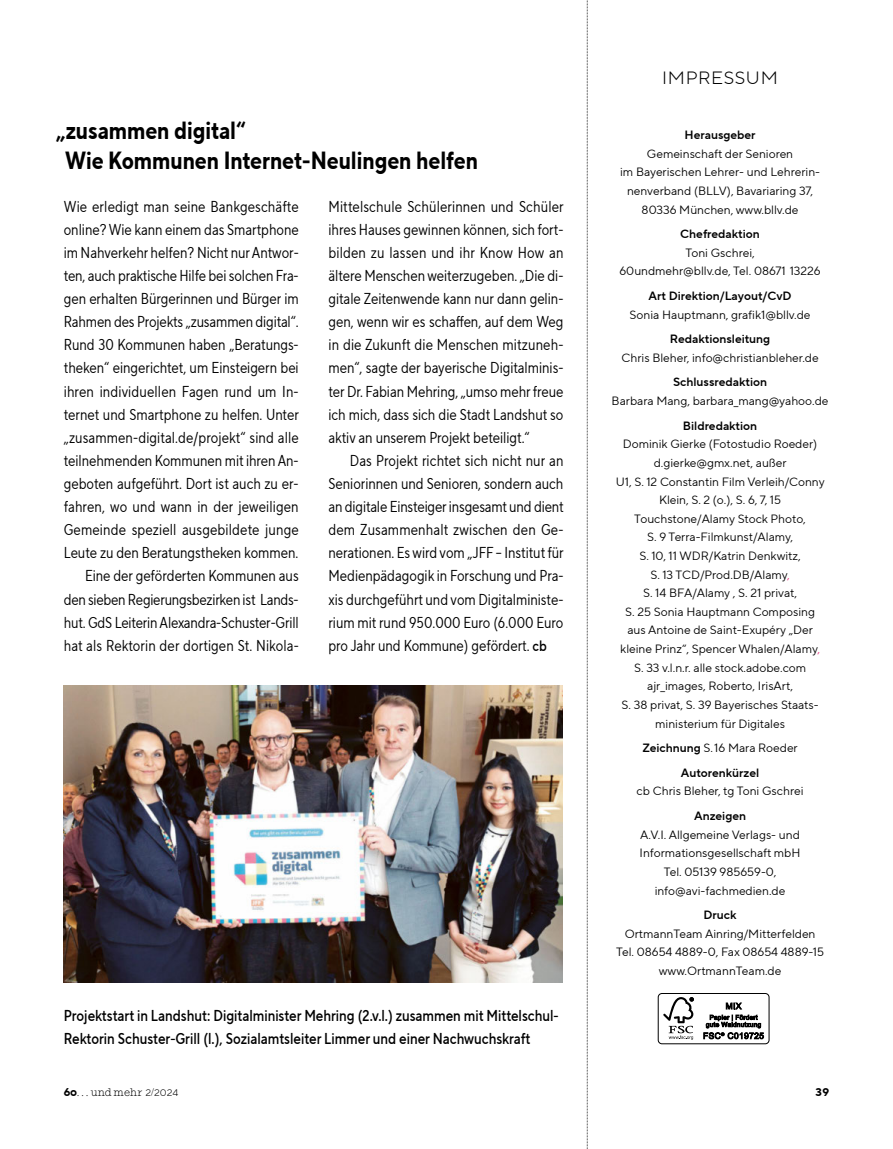
<style>
.page{position:relative;width:893px;height:1149px;background:#fff}
.page>*{position:absolute;margin:0;border:0;box-sizing:border-box;transform-origin:0 0}
.t1{font:700 24.75px/30px "TT Norms Pro Cond";color:#000}
.t2{font:300 21px "TT Norms Pro";color:#000}
.t3{font:15.75px/23.1px "TT Norms Pro Cond";color:#000;text-align:justify}
.t4{font:500 15.75px/23.1px "TT Norms Pro Cond";color:#000}
.t5{font:12px/18.6px "TT Norms Pro";color:#000;text-align:center}
.t6{font:12px "TT Norms Pro Dm Bd";color:#000}
.t7{font:300 11.25px "Ionic No 5";letter-spacing:.01em;color:#000}
.t8{font:700 11.25px "TT Norms Pro";color:#000}
.s1{font-weight:500;font-size:15px}
.s2{color:#ea2e7f}
.s3{font-family:"TT Norms Pro Dm Bd"}
.s4{font-family:"TT Norms Pro";font-weight:700}
.s5{font-family:"TT Norms Pro"}
.s6{font-family:"TT Norms Pro";font-size:8.25px}
</style>
<div class="page">
<img style="left:64px;top:685px;width:498px;height:297px">
<svg style="left:587px;top:0;width:1px;height:1148px"></svg>
<div style="left:658px;top:992px;width:111px;height:51px;border:1px solid #000;border-radius:4px"></div>
<svg style="left:663px;top:997px;width:31px;height:42px"></svg>
<svg style="left:703px;top:1002px;width:61px;height:36px"></svg>
<h1 class="t1" style="left:65px;top:116px;width:415px;text-indent:-9px">„zusammen digital“<br>Wie Kommunen Internet-Neulingen helfen</h1>
<p class="t3" style="left:64px;top:195px;width:237px;text-align:right">Wie erledigt man seine Bankgeschäfte online? Wie kann einem das Smartphone im Nahverkehr helfen? Nicht nur Antwor&shy;ten, auch praktische Hilfe bei solchen Fra&shy;gen erhalten Bürgerinnen und Bürger im Rahmen des Projekts „zusammen digital“.<br>Rund 30 Kommunen haben „Beratungs&shy;theken“ eingerichtet, um Einsteigern bei ihren individuellen Fagen rund um In - ternet und Smartphone zu helfen. Unter „zusammen-digital.de/projekt“ sind alle teilnehmenden Kommunen mit ihren An&shy;geboten aufgeführt. Dort ist auch zu er&shy;fahren, wo und wann in der jeweiligen Gemeinde speziell ausgebildete junge Leute zu den Beratungstheken kommen.<br>Eine der geförderten Kommunen aus den sieben Regierungsbezirken ist Lands&shy;hut. GdS Leiterin Alexandra-Schuster-Grill hat als Rektorin der dortigen St. Nikola-</p>
<p class="t3" style="left:328px;top:195px;width:237px">Mittelschule Schülerinnen und Schüler ihres Hauses gewinnen können, sich fort&shy;bilden zu lassen und ihr Know How an ältere Menschen weiterzugeben. „Die di&shy;gitale Zeitenwende kann nur dann gelin&shy;gen, wenn wir es schaffen, auf dem Weg in die Zukunft die Menschen mitzuneh&shy;men“, sagte der bayerische Digitalminis&shy;ter Dr. Fabian Mehring, „umso mehr freue ich mich, dass sich die Stadt Landshut so aktiv an unserem Projekt beteiligt.“</p>
<p class="t3" style="left:328px;top:449px;width:237px;text-indent:21px">Das Projekt richtet sich nicht nur an Seniorinnen und Senioren, sondern auch an digitale Einsteiger insgesamt und dient dem Zusammenhalt zwischen den Ge - nerationen. Es wird vom „JFF – Institut für Medienpädagogik in Forschung und Pra&shy;xis durchgeführt und vom Digitalministe&shy;rium mit rund 950.000 Euro (6.000 Euro pro Jahr und Kommune) gefördert. <span class="s1">cb</span></p>
<p class="t4" style="left:64px;top:1003px;width:496px">Projektstart in Landshut: Digitalminister Mehring (2.v.l.) zusammen mit Mittelschul-<br>Rektorin Schuster-Grill (l.), Sozialamtsleiter Limmer und einer Nachwuchskraft</p>
<h2 class="t2" style="left:662px;top:64px;width:118px">impressum</h2>
<p class="t6" style="left:684px;top:128px;width:73px">Herausgeber</p>
<p class="t5" style="left:620px;top:145px;width:201px">Gemeinschaft der Senioren<br>im Bayerischen Lehrer- und Lehrerin - nenverband (BLLV), Bavariaring 37,<br>80336 München, www.bllv.de</p>
<p class="t6" style="left:680px;top:227px;width:81px">Chefredaktion</p>
<p class="t5" style="left:619px;top:244px;width:203px">Toni Gschrei,<br>60undmehr@bllv.de, Tel. 08671 13226</p>
<p class="t6" style="left:648px;top:288px;width:145px">Art Direktion/Layout/CvD</p>
<p class="t5" style="left:630px;top:305px;width:182px">Sonia Hauptmann, grafik1@bllv.de</p>
<p class="t6" style="left:670px;top:332px;width:102px">Redaktionsleitung</p>
<p class="t5" style="left:621px;top:349px;width:199px">Chris Bleher, info@christianbleher.de</p>
<p class="t6" style="left:673px;top:375px;width:96px">Schlussredaktion</p>
<p class="t5" style="left:612px;top:392px;width:218px">Barbara Mang, barbara_mang@yahoo.de</p>
<p class="t6" style="left:683px;top:418px;width:76px">Bildredaktion</p>
<p class="t5" style="left:616px;top:435px;width:210px">Dominik Gierke (Fotostudio Roeder) d.gierke@gmx.net, außer<br>U1, S. 12 Constantin Film Verleih/Conny<br>Klein, S. 2 (o.), S. 6, 7, 15<br>Touchstone/Alamy Stock Photo,<br>S. 9 Terra-Filmkunst/Alamy,<br>S. 10, 11 WDR/Katrin Denkwitz,<br>S. 13 TCD/Prod.DB/Alamy<span class="s2">,<br></span>S. 14 BFA/Alamy , S. 21 privat,<br>S. 25 Sonia Hauptmann Composing aus Antoine de Saint-Exupéry „Der kleine Prinz“, Spencer Whalen/Alamy<span class="s2">,<br></span>S. 33 v.l.n.r. alle stock.adobe.com ajr_images, Roberto, IrisArt,<br>S. 38 privat, S. 39 Bayerisches Staats&shy;ministerium für Digitales</p>
<p class="t5" style="left:642px;top:739px;width:157px"><span class="s3">Zeichnung</span> S. 16 Mara Roeder</p>
<p class="t6" style="left:681px;top:765px;width:80px">Autorenkürzel</p>
<p class="t5" style="left:637px;top:782px;width:168px">cb Chris Bleher, tg Toni Gschrei</p>
<p class="t6" style="left:694px;top:808px;width:53px">Anzeigen</p>
<p class="t5" style="left:640px;top:825px;width:162px">A.V.I. Allgemeine Verlags- und<br>Informationsgesellschaft mbH<br>Tel. 05139 985659-0, info@avi-fachmedien.de</p>
<p class="t6" style="left:703px;top:907px;width:35px">Druck</p>
<p class="t5" style="left:616px;top:924px;width:210px">OrtmannTeam Ainring/Mitterfelden<br>Tel. 08654 4889-0, Fax 08654 4889-15 www.OrtmannTeam.de</p>
<p class="t7" style="left:64px;top:1087px;width:116px"><span class="s4">60</span>… und mehr <span class="s5">2</span><span class="s6">/</span><span class="s5">2024</span></p>
<p class="t8" style="left:815px;top:1084px;width:15px">39</p>
</div>
